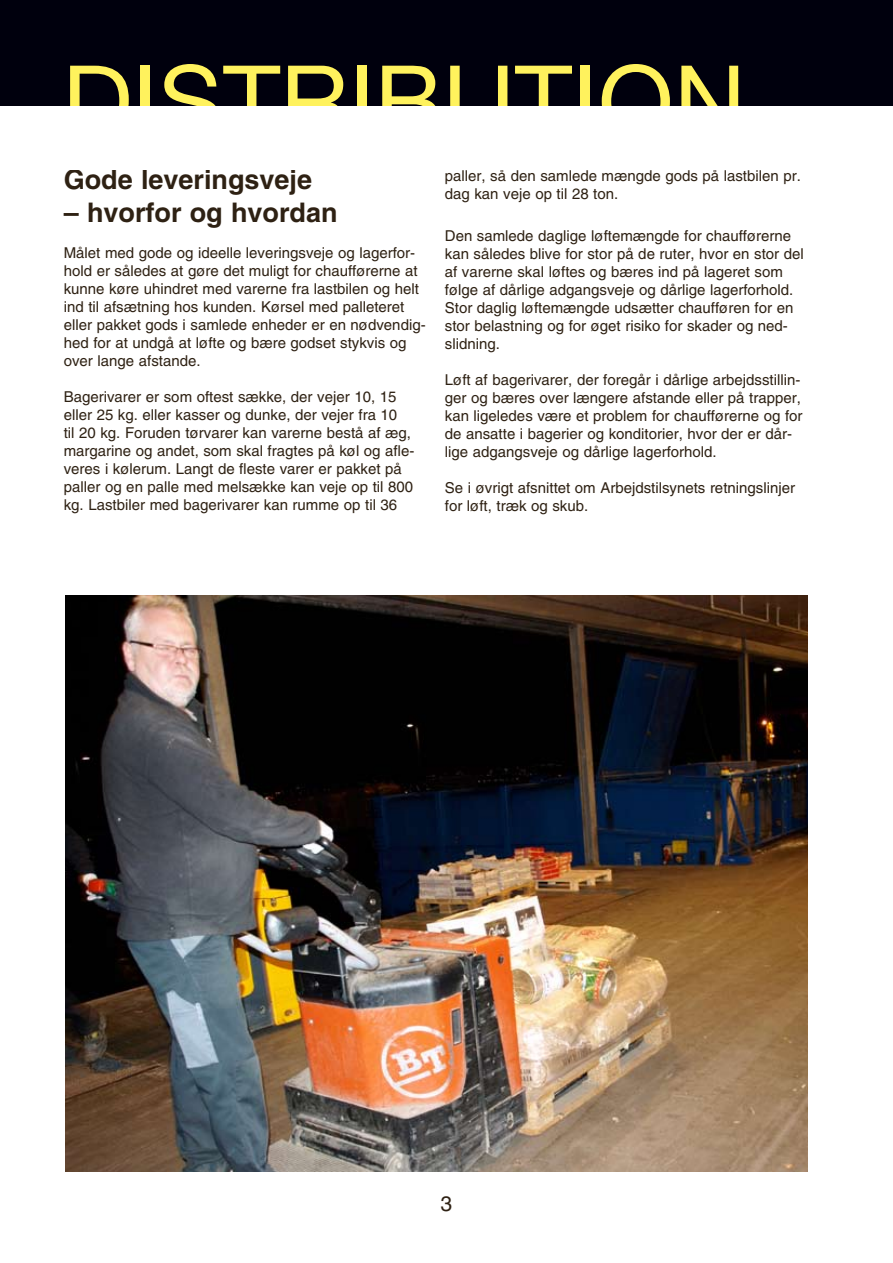
<style>
.page{position:relative;width:893px;height:1263px;background:#fff}
.page>*{position:absolute;margin:0;border:0;box-sizing:border-box;transform-origin:0 0}
.t1{font:99.75px "Helvetica Neue";color:#fff25d}
.t2{font:700 27px "Helvetica LT Std";color:#2e2113}
.t3{font:21px "Helvetica LT Std";color:#2e2113}
.t4{font:15px/18px "Helvetica LT Std";color:#2e2113}
</style>
<div class="page">
<div style="left:0;top:0;width:893px;height:106px;background:#00000d"></div>
<img style="left:65px;top:595px;width:743px;height:576px">
<h1 class="t1" style="left:62px;top:42px;width:685px">DISTRIBUTION</h1>
<h2 class="t2" style="left:64px;top:163px;width:250px">Gode leveringsveje</h2>
<h2 class="t2" style="left:64px;top:196px;width:275px">– hvorfor og hvordan</h2>
<p class="t4" style="left:64px;top:244px;width:363px">Målet med gode og ideelle leveringsveje og lagerfor&shy;hold er således at gøre det muligt for chaufførerne at kunne køre uhindret med varerne fra lastbilen og helt ind til afsætning hos kunden. Kørsel med palleteret eller pakket gods i samlede enheder er en nødvendig&shy;hed for at undgå at løfte og bære godset stykvis og over lange afstande.</p>
<p class="t4" style="left:64px;top:388px;width:352px">Bagerivarer er som oftest sække, der vejer 10, 15 eller 25 kg. eller kasser og dunke, der vejer fra 10<br>til 20 kg. Foruden tørvarer kan varerne bestå af æg, margarine og andet, som skal fragtes på køl og afle&shy;veres i kølerum. Langt de fleste varer er pakket på paller og en palle med melsække kan veje op til 800 kg. Lastbiler med bagerivarer kan rumme op til 36</p>
<p class="t4" style="left:445px;top:167px;width:355px">paller, så den samlede mængde gods på lastbilen pr. dag kan veje op til 28 ton.</p>
<p class="t4" style="left:445px;top:227px;width:360px">Den samlede daglige løftemængde for chaufførerne kan således blive for stor på de ruter, hvor en stor del af varerne skal løftes og bæres ind på lageret som følge af dårlige adgangsveje og dårlige lagerforhold.<br>Stor daglig løftemængde udsætter chaufføren for en stor belastning og for øget risiko for skader og ned&shy;slidning.</p>
<p class="t4" style="left:445px;top:371px;width:359px">Løft af bagerivarer, der foregår i dårlige arbejdsstillin&shy;ger og bæres over længere afstande eller på trapper, kan ligeledes være et problem for chaufførerne og for de ansatte i bagerier og konditorier, hvor der er dår&shy;lige adgangsveje og dårlige lagerforhold.</p>
<p class="t4" style="left:445px;top:479px;width:352px">Se i øvrigt afsnittet om Arbejdstilsynets retningslinjer for løft, træk og skub.</p>
<h3 class="t3" style="left:441px;top:1191px;width:13px">3</h3>
</div>
